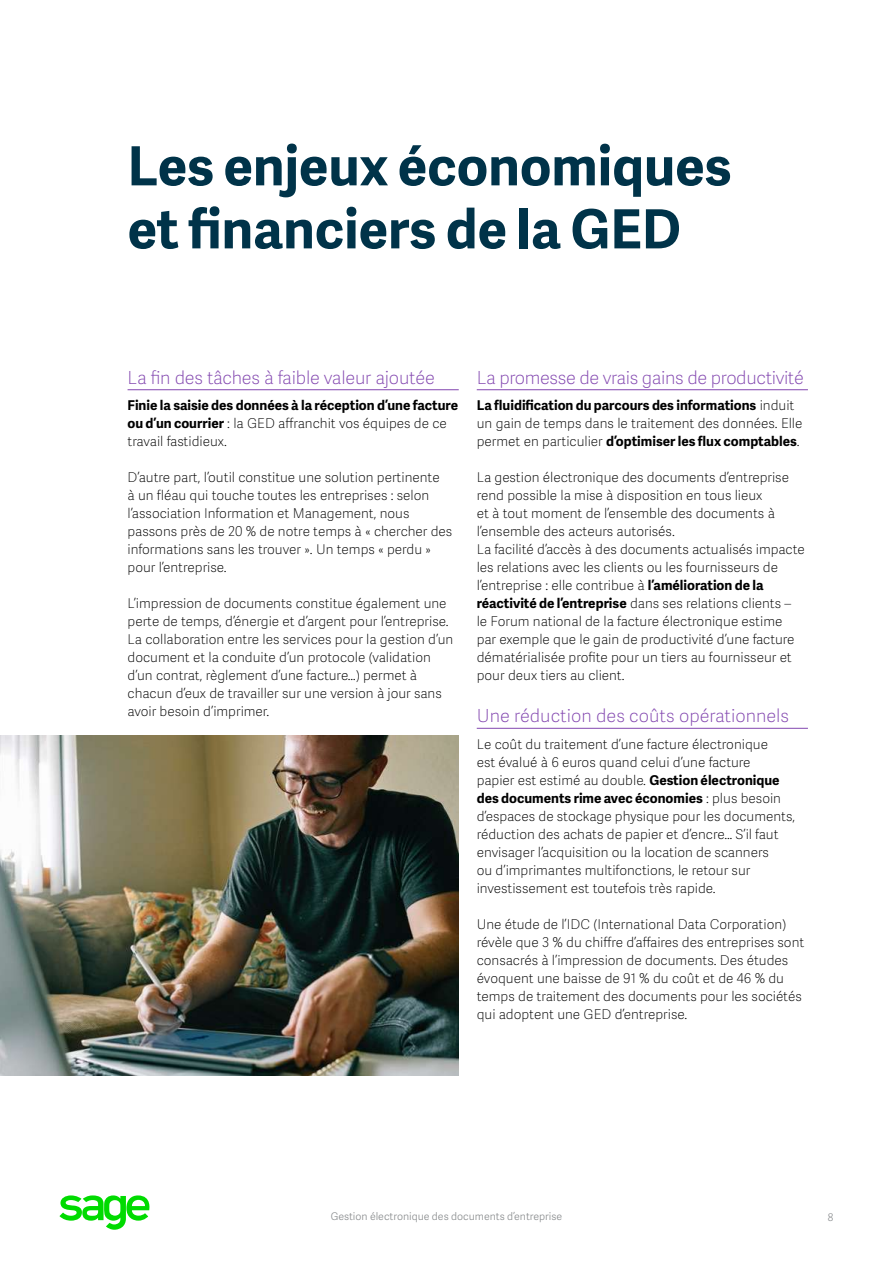
<style>
.page{position:relative;width:893px;height:1263px;background:#fff}
.page>*{position:absolute;margin:0;border:0;box-sizing:border-box;transform-origin:0 0}
.t1{font:700 54px/63px "Adelle Sans SAGE";color:#003349}
.t2{font:18px "Adelle Sans SAGE Th";letter-spacing:-.02em;color:#8246af}
.t3{font:18px "Adelle Sans SAGE Th";color:#8246af}
.t4{font:13.5px/18px "Adelle Sans SAGE Th";color:#000}
.t5{font:700 13.5px "Adelle Sans SAGE";color:#000}
.t6{font:10.5px "Adelle Sans SAGE Lt";color:#888b8d}
.s1{font-family:"Adelle Sans SAGE";font-weight:700}
.s2{font-family:"Adelle Sans SAGE Th";font-weight:400}
</style>
<div class="page">
<svg style="left:59px;top:1195px;width:91px;height:35px"></svg>
<hr style="left:128px;top:389px;width:331px;height:1px;background:#8246af">
<hr style="left:477px;top:389px;width:331px;height:1px;background:#8246af">
<hr style="left:477px;top:728px;width:331px;height:1px;background:#8246af">
<img style="left:0;top:736px;width:459px;height:340px">
<h1 class="t1" style="left:128px;top:132px;width:605px">Les enjeux économiques et financiers de la GED</h1>
<h2 class="t2" style="left:128px;top:364px;width:309px">La fin des tâches à faible valeur ajoutée</h2>
<p class="t5" style="left:128px;top:395px;width:332px">Finie la saisie des données à la réception d’une facture</p>
<p class="t4" style="left:128px;top:414px;width:321px"><span class="s1">ou d’un courrier</span> : la GED affranchit vos équipes de ce travail fastidieux.</p>
<p class="t4" style="left:128px;top:468px;width:326px">D’autre part, l’outil constitue une solution pertinente<br>à un fléau qui touche toutes les entreprises : selon l’association Information et Management, nous passons près de 20 % de notre temps à « chercher des informations sans les trouver ». Un temps « perdu » pour l’entreprise.</p>
<p class="t4" style="left:128px;top:594px;width:327px">L’impression de documents constitue également une perte de temps, d’énergie et d’argent pour l’entreprise.<br>La collaboration entre les services pour la gestion d’un document et la conduite d’un protocole (validation d’un contrat, règlement d’une facture…) permet à chacun d’eux de travailler sur une version à jour sans avoir besoin d’imprimer.</p>
<h2 class="t2" style="left:477px;top:364px;width:328px">La promesse de vrais gains de productivité</h2>
<p class="t5" style="left:477px;top:395px;width:319px">La fluidification du parcours des informations <span class="s2">induit</span></p>
<p class="t4" style="left:477px;top:414px;width:327px">un gain de temps dans le traitement des données. Elle</p>
<p class="t5" style="left:477px;top:431px;width:324px"><span class="s2">permet en particulier</span> d’optimiser les flux comptables<span class="s2">.</span></p>
<p class="t4" style="left:477px;top:468px;width:329px">La gestion électronique des documents d’entreprise rend possible la mise à disposition en tous lieux<br>et à tout moment de l’ensemble des documents à l’ensemble des acteurs autorisés.<br>La facilité d’accès à des documents actualisés impacte les relations avec les clients ou les fournisseurs de l’entreprise : elle contribue à <span class="s1">l’amélioration de la</span></p>
<p class="t5" style="left:477px;top:593px;width:316px">réactivité de l’entreprise <span class="s2">dans ses relations clients –</span></p>
<p class="t4" style="left:477px;top:612px;width:319px">le Forum national de la facture électronique estime par exemple que le gain de productivité d’une facture dématérialisée profite pour un tiers au fournisseur et pour deux tiers au client.</p>
<h2 class="t3" style="left:477px;top:703px;width:314px">Une réduction des coûts opérationnels</h2>
<p class="t4" style="left:477px;top:734px;width:304px">Le coût du traitement d’une facture électronique est évalué à 6 euros quand celui d’une facture papier est estimé au double. <span class="s1">Gestion électronique</span></p>
<p class="t5" style="left:477px;top:788px;width:306px">des documents rime avec économies <span class="s2">: plus besoin</span></p>
<p class="t4" style="left:477px;top:806px;width:320px">d’espaces de stockage physique pour les documents, réduction des achats de papier et d’encre… S’il faut envisager l’acquisition ou la location de scanners<br>ou d’imprimantes multifonctions, le retour sur investissement est toutefois très rapide.</p>
<p class="t4" style="left:477px;top:914px;width:329px">Une étude de l’IDC (International Data Corporation) révèle que 3 % du chiffre d’affaires des entreprises sont consacrés à l’impression de documents. Des études évoquent une baisse de 91 % du coût et de 46 % du temps de traitement des documents pour les sociétés qui adoptent une GED d’entreprise.</p>
<p class="t6" style="left:331px;top:1209px;width:233px">Gestion électronique des documents d’entreprise</p>
<p class="t6" style="left:828px;top:1209px;width:7px">8</p>
</div>
